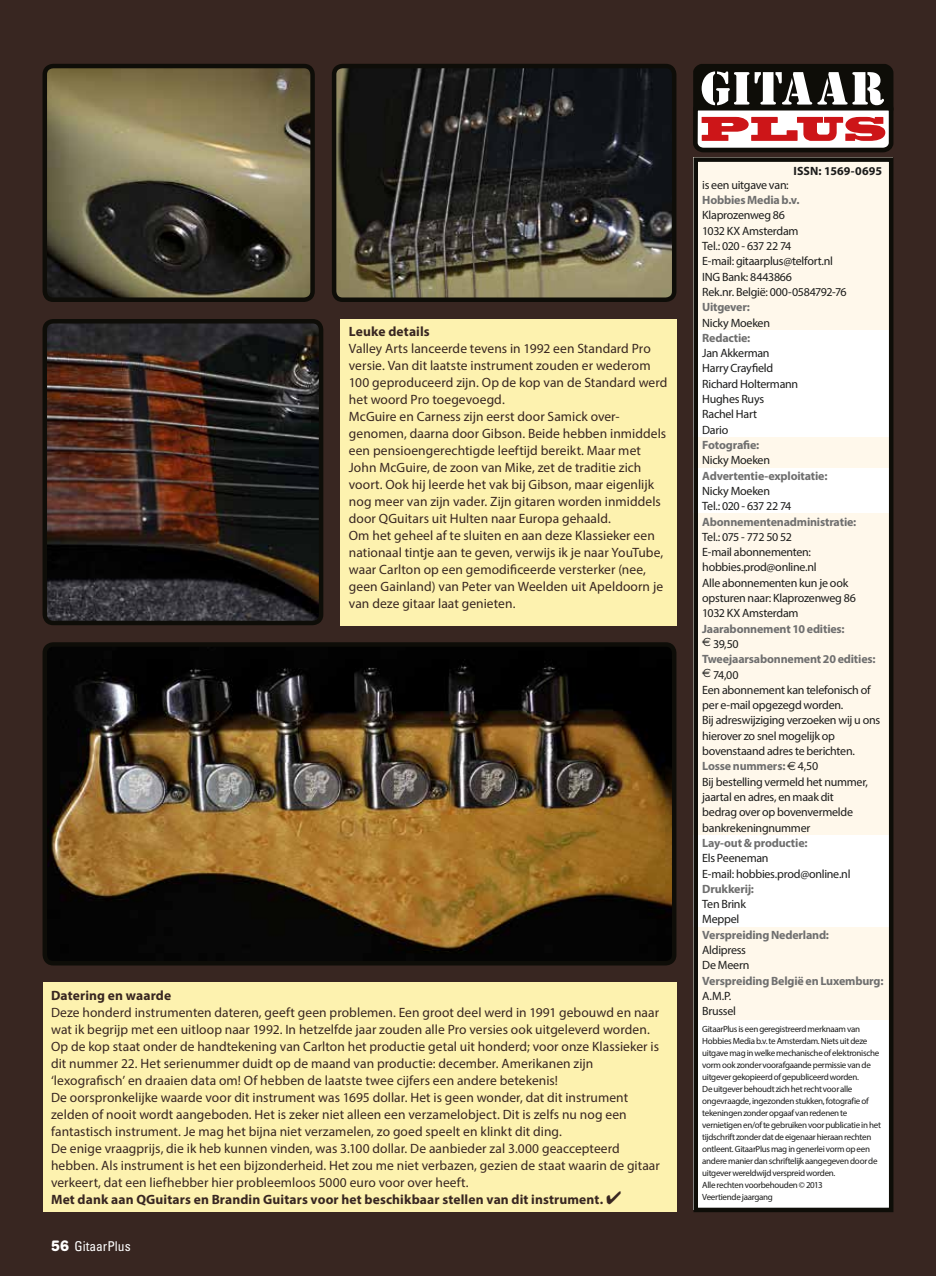
<style>
.page{position:relative;width:936px;height:1276px;background:#fff}
.page>*{position:absolute;margin:0;border:0;box-sizing:border-box;transform-origin:0 0}
.t1{font:13.5px/17px "Myriad Pro";letter-spacing:.005em;color:#382621}
.t2{font:700 13.5px "Myriad Pro";letter-spacing:.01em;color:#382621}
.t3{font:condensed 13.5px "Univers";color:#fff}
.t4{font:12px/15.3px "Myriad Pro";letter-spacing:-.02em;color:#1c1c1b}
.t5{font:700 12px "Myriad Pro";letter-spacing:-.015em;color:#6f6f6f}
.t6{font:700 12px "Myriad Pro";letter-spacing:.005em;color:#1c1c1b}
.t7{font:9px/12px "Myriad Pro";letter-spacing:-.03em;color:#1c1c1b}
.s1{font-weight:700}
.s2{font-family:"AG Book Rounded";font-weight:700;font-stretch:normal;font-size:15px}
.s3{font-weight:700;color:#6f6f6f}
.s4{font-family:"Euro Sans"}
</style>
<div class="page">
<div style="left:0;top:0;width:935px;height:1276px;background:#382621"></div>
<div style="left:693px;top:157px;width:200px;height:1053px;background:#fff"></div>
<div style="left:693px;top:927px;width:200px;height:92px;background:#fff8eb"></div>
<div style="left:693px;top:513px;width:200px;height:322px;background:#fff8eb"></div>
<div style="left:693px;top:437px;width:200px;height:31px;background:#fff8eb"></div>
<div style="left:693px;top:157px;width:200px;height:173px;background:#fff8eb"></div>
<div style="left:693px;top:157px;width:200px;height:1055px;border:4px solid #0e0d08"></div>
<svg style="left:693px;top:64px;width:201px;height:89px;background:#8e706e"></svg>
<div style="left:340px;top:319px;width:336px;height:306px;background:#fdf2af"></div>
<div style="left:43px;top:982px;width:633px;height:230px;background:#fdf2af"></div>
<img style="left:48px;top:647px;width:623px;height:313px">
<div style="left:43px;top:642px;width:633px;height:323px;border:4px solid #0e0d08;border-radius:9px"></div>
<img style="left:48px;top:69px;width:262px;height:228px">
<div style="left:43px;top:64px;width:272px;height:238px;border:4px solid #0e0d08;border-radius:9px"></div>
<img style="left:337px;top:69px;width:334px;height:228px">
<div style="left:332px;top:64px;width:344px;height:238px;border:4px solid #0e0d08;border-radius:9px"></div>
<img style="left:48px;top:324px;width:270px;height:296px">
<div style="left:43px;top:319px;width:280px;height:306px;border:4px solid #0e0d08;border-radius:9px"></div>
<p class="t2" style="left:349px;top:323px;width:82px">Leuke details</p>
<p class="t1" style="left:349px;top:340px;width:320px">Valley Arts lanceerde tevens in 1992 een Standard Pro versie. Van dit laatste instrument zouden er wederom 100 geproduceerd zijn. Op de kop van de Standard werd het woord Pro toegevoegd.<br>McGuire en Carness zijn eerst door Samick over&shy;genomen, daarna door Gibson. Beide hebben inmiddels een pensioengerechtigde leeftijd bereikt. Maar met John McGuire, de zoon van Mike, zet de traditie zich voort. Ook hij leerde het vak bij Gibson, maar eigenlijk nog meer van zijn vader. Zijn gitaren worden inmiddels door QGuitars uit Hulten naar Europa gehaald.<br>Om het geheel af te sluiten en aan deze Klassieker een nationaal tintje aan te geven, verwijs ik je naar YouTube, waar Carlton op een gemodificeerde versterker (nee, geen Gainland) van Peter van Weelden uit Apeldoorn je van deze gitaar laat genieten.</p>
<p class="t2" style="left:51px;top:986px;width:122px">Datering en waarde</p>
<p class="t1" style="left:51px;top:1003px;width:610px">Deze honderd instrumenten dateren, geeft geen problemen. Een groot deel werd in 1991 gebouwd en naar wat ik begrijp met een uitloop naar 1992. In hetzelfde jaar zouden alle Pro versies ook uitgeleverd worden.<br>Op de kop staat onder de handtekening van Carlton het productie getal uit honderd; voor onze Klassieker is dit nummer 22. Het serienummer duidt op de maand van productie: december. Amerikanen zijn ‘lexografisch’ en draaien data om! Of hebben de laatste twee cijfers een andere betekenis!<br>De oorspronkelijke waarde voor dit instrument was 1695 dollar. Het is geen wonder, dat dit instrument zelden of nooit wordt aangeboden. Het is zeker niet alleen een verzamelobject. Dit is zelfs nu nog een fantastisch instrument. Je mag het bijna niet verzamelen, zo goed speelt en klinkt dit ding.<br>De enige vraagprijs, die ik heb kunnen vinden, was 3.100 dollar. De aanbieder zal 3.000 geaccepteerd hebben. Als instrument is het een bijzonderheid. Het zou me niet verbazen, gezien de staat waarin de gitaar verkeert, dat een liefhebber hier probleemloos 5000 euro voor over heeft.<br><span class="s1">Met dank aan QGuitars en Brandin Guitars voor het beschikbaar stellen van dit instrument.</span> ✔</p>
<p class="t3" style="left:51px;top:1238px;width:81px"><span class="s2">56</span> GitaarPlus</p>
<p class="t6" style="left:793px;top:163px;width:90px">ISSN: 1569-0695</p>
<p class="t4" style="left:702px;top:177px;width:88px">is een uitgave van:</p>
<p class="t5" style="left:702px;top:192px;width:99px">Hobbies Media b.v.</p>
<p class="t4" style="left:702px;top:207px;width:146px">Klaprozenweg 86<br>1032 KX Amsterdam<br>Tel.: 020 - 637 22 74<br>E-mail: gitaarplus@telfort.nl<br>ING Bank: 8443866<br>Rek.nr. België: 000-0584792-76</p>
<p class="t5" style="left:702px;top:299px;width:49px">Uitgever:</p>
<p class="t4" style="left:702px;top:315px;width:69px">Nicky Moeken</p>
<p class="t5" style="left:702px;top:330px;width:50px">Redactie:</p>
<p class="t4" style="left:702px;top:345px;width:97px">Jan Akkerman<br>Harry Crayfield<br>Richard Holtermann<br>Hughes Ruys<br>Rachel Hart<br>Dario</p>
<p class="t5" style="left:702px;top:437px;width:59px">Fotografie:</p>
<p class="t4" style="left:702px;top:452px;width:69px">Nicky Moeken</p>
<p class="t5" style="left:702px;top:468px;width:127px">Advertentie-exploitatie:</p>
<p class="t4" style="left:702px;top:483px;width:91px">Nicky Moeken<br>Tel.: 020 - 637 22 74</p>
<p class="t5" style="left:702px;top:513px;width:155px">Abonnementenadministratie:</p>
<p class="t4" style="left:702px;top:529px;width:155px">Tel.: 075 - 772 50 52<br>E-mail abonnementen: hobbies.prod@online.nl<br>Alle abonnementen kun je ook opsturen naar: Klaprozenweg 86<br>1032 KX Amsterdam</p>
<p class="t4" style="left:702px;top:621px;width:179px"><span class="s3">Jaarabonnement 10 edities:<br></span><span class="s4">E</span> 39,50<br><span class="s3">Tweejaarsabonnement 20 edities:<br></span><span class="s4">E</span> 74,00<br>Een abonnement kan telefonisch of per e-mail opgezegd worden.<br>Bij adreswijziging verzoeken wij u ons hierover zo snel mogelijk op bovenstaand adres te berichten.<br><span class="s3">Losse nummers:</span> <span class="s4">E</span> 4,50<br>Bij bestelling vermeld het nummer, jaartal en adres, en maak dit<br>bedrag over op bovenvermelde bankrekeningnummer</p>
<p class="t5" style="left:702px;top:835px;width:107px">Lay-out &amp; productie:</p>
<p class="t4" style="left:702px;top:850px;width:150px">Els Peeneman<br>E-mail: hobbies.prod@online.nl</p>
<p class="t5" style="left:702px;top:881px;width:53px">Drukkerij:</p>
<p class="t4" style="left:702px;top:896px;width:45px">Ten Brink<br>Meppel</p>
<p class="t5" style="left:702px;top:927px;width:128px">Verspreiding Nederland:</p>
<p class="t4" style="left:702px;top:942px;width:49px">Aldipress<br>De Meern</p>
<p class="t5" style="left:702px;top:972px;width:183px">Verspreiding België en Luxemburg:</p>
<p class="t4" style="left:702px;top:988px;width:35px">A.M.P.<br>Brussel</p>
<p class="t7" style="left:702px;top:1022px;width:180px">GitaarPlus is een geregistreerd merknaam van Hobbies Media b.v. te Amsterdam. Niets uit deze uitgave mag in welke mechanische of elektronische vorm ook zonder voorafgaande permissie van de uitgever gekopieerd of gepubliceerd worden.<br>De uitgever behoudt zich het recht voor alle ongevraagde, ingezonden stukken, fotografie of tekeningen zonder opgaaf van redenen te vernietigen en/of te gebruiken voor publicatie in het tijdschrift zonder dat de eigenaar hieraan rechten ontleent. GitaarPlus mag in generlei vorm op een andere manier dan schriftelijk aangegeven door de uitgever wereldwijd verspreid worden.<br>Alle rechten voorbehouden © 2013<br>Veertiende jaargang</p>
</div>
